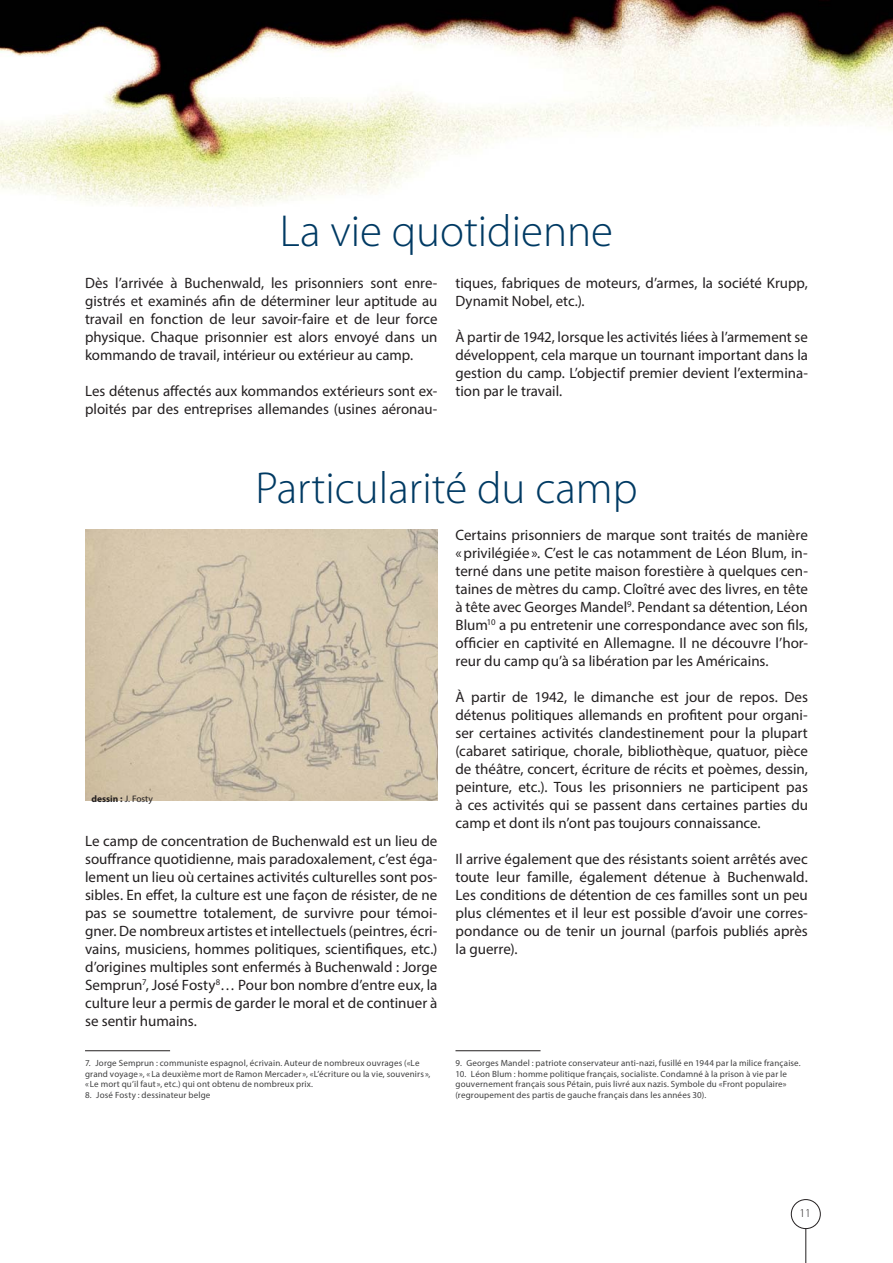
<style>
.page{position:relative;width:893px;height:1263px;background:#fff}
.page>*{position:absolute;margin:0;border:0;box-sizing:border-box;transform-origin:0 0}
.t1{font:300 45px "Myriad Pro";color:#003a63}
.t2{font:15px/18px "Myriad Pro";color:#231f20;text-align:justify}
.t3{font:300 12px "Myriad Pro";color:#231f20}
.t4{font:700 9.45px "Myriad Pro";color:#231f20}
.t5{font:9px/10.8px "Myriad Pro";letter-spacing:.02em;color:#404041}
.s1{font-weight:400}
</style>
<div class="page">
<img style="left:0;top:0;width:623px;height:206px">
<img style="left:623px;top:0;width:270px;height:128px">
<div style="left:791px;top:1199px;width:30px;height:30px;border:1px solid #231f20;border-radius:50%"></div>
<hr style="left:805px;top:1228px;width:1px;height:35px;background:#231f20">
<img style="left:85px;top:530px;width:352px;height:270px">
<hr style="left:85px;top:1050px;width:85px;height:1px;background:#231f20">
<hr style="left:455px;top:1050px;width:85px;height:1px;background:#231f20">
<h1 class="t1" style="left:280px;top:214px;width:335px">La vie quotidienne</h1>
<p class="t2" style="left:85px;top:276px;width:354px">Dès l’arrivée à Buchenwald, les prisonniers sont enre&shy;gistrés et examinés afin de déterminer leur aptitude au travail en fonction de leur savoir-faire et de leur force physique. Chaque prisonnier est alors envoyé dans un kommando de travail, intérieur ou extérieur au camp.</p>
<p class="t2" style="left:85px;top:384px;width:354px">Les détenus affectés aux kommandos extérieurs sont ex&shy;ploités par des entreprises allemandes (usines aéronau-</p>
<p class="t2" style="left:455px;top:276px;width:354px">tiques, fabriques de moteurs, d’armes, la société Krupp,<br>Dynamit Nobel, etc.).</p>
<p class="t2" style="left:455px;top:330px;width:354px">À partir de 1942, lorsque les activités liées à l’armement se développent, cela marque un tournant important dans la gestion du camp. L’objectif premier devient l’extermina&shy;tion par le travail.</p>
<h1 class="t1" style="left:255px;top:471px;width:384px">Particularité du camp</h1>
<p class="t4" style="left:91px;top:793px;width:63px">dessin : <span class="s1">J. Fosty</span></p>
<p class="t2" style="left:85px;top:834px;width:354px">Le camp de concentration de Buchenwald est un lieu de souffrance quotidienne, mais paradoxalement, c’est éga&shy;lement un lieu où certaines activités culturelles sont pos&shy;sibles. En effet, la culture est une façon de résister, de ne pas se soumettre totalement, de survivre pour témoi&shy;gner. De nombreux artistes et intellectuels (peintres, écri&shy;vains, musiciens, hommes politiques, scientifiques, etc.) d’origines multiples sont enfermés à Buchenwald : Jorge Semprun<sup>7</sup>, José Fosty<sup>8</sup>… Pour bon nombre d’entre eux, la culture leur a permis de garder le moral et de continuer à se sentir humains.</p>
<p class="t5" style="left:85px;top:1058px;width:347px">7. Jorge Semprun : communiste espagnol, écrivain. Auteur de nombreux ouvrages («Le grand voyage », « La deuxième mort de Ramon Mercader », «L’écriture ou la vie, souvenirs », « Le mort qu’il faut », etc.) qui ont obtenu de nombreux prix.</p>
<p class="t5" style="left:85px;top:1091px;width:127px">8. José Fosty : dessinateur belge</p>
<p class="t2" style="left:455px;top:528px;width:354px">Certains prisonniers de marque sont traités de manière « privilégiée ». C’est le cas notamment de Léon Blum, in&shy;terné dans une petite maison forestière à quelques cen&shy;taines de mètres du camp. Cloîtré avec des livres, en tête à tête avec Georges Mandel<sup>9</sup>. Pendant sa détention, Léon Blum<sup>10</sup> a pu entretenir une correspondance avec son fils, officier en captivité en Allemagne. Il ne découvre l’hor&shy;reur du camp qu’à sa libération par les Américains.</p>
<p class="t2" style="left:455px;top:690px;width:354px">À partir de 1942, le dimanche est jour de repos. Des détenus politiques allemands en profitent pour organi&shy;ser certaines activités clandestinement pour la plupart (cabaret satirique, chorale, bibliothèque, quatuor, pièce de théâtre, concert, écriture de récits et poèmes, dessin, peinture, etc.). Tous les prisonniers ne participent pas à ces activités qui se passent dans certaines parties du camp et dont ils n’ont pas toujours connaissance.</p>
<p class="t2" style="left:455px;top:852px;width:354px">Il arrive également que des résistants soient arrêtés avec toute leur famille, également détenue à Buchenwald.<br>Les conditions de détention de ces familles sont un peu plus clémentes et il leur est possible d’avoir une corres&shy;pondance ou de tenir un journal (parfois publiés après la guerre).</p>
<p class="t5" style="left:455px;top:1058px;width:347px">9. Georges Mandel : patriote conservateur anti-nazi, fusillé en 1944 par la milice française.</p>
<p class="t5" style="left:455px;top:1069px;width:333px;text-align:justify">10. Léon Blum : homme politique français, socialiste. Condamné à la prison à vie par le gouvernement français sous Pétain, puis livré aux nazis. Symbole du «Front populaire» (regroupement des partis de gauche français dans les années 30).</p>
<p class="t3" style="left:799px;top:1209px;width:13px">11</p>
</div>
